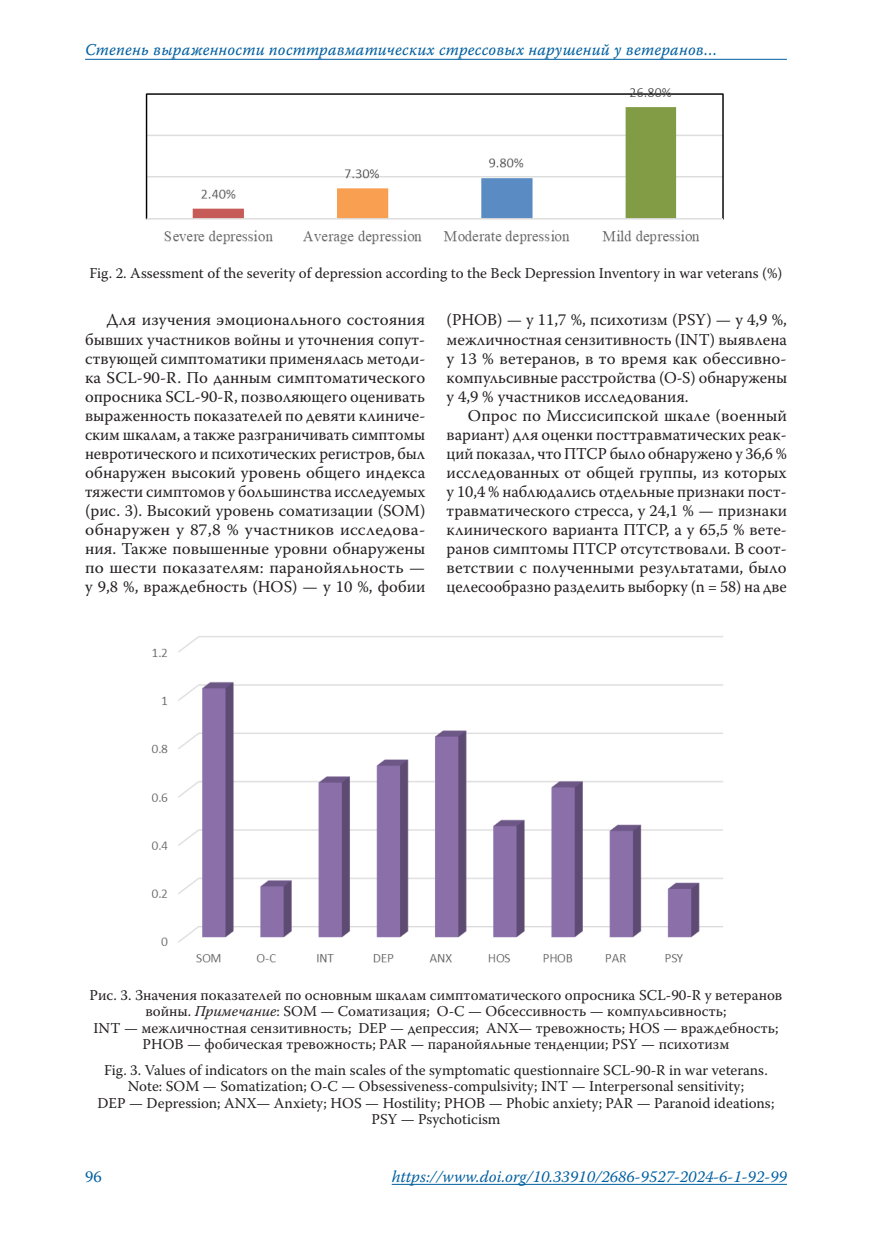
<style>
.page{position:relative;width:872px;height:1234px;background:#fff}
.page>*{position:absolute;margin:0;border:0;box-sizing:border-box;transform-origin:0 0}
.Body{font:16.5px/19px "Warnock Pro";color:#231f20;text-align:justify}
.t1{font:16.5px "Warnock Pro It Capt";letter-spacing:.01em;color:#005fa0;scale:.95 1}
.t2{font:italic 16.5px "Warnock Pro";color:#005fa0}
.t3{font:16.5px "Warnock Pro";color:#005fa0}
.RIS{font:15px/16.5px "Warnock Pro";color:#231f20;text-align:center}
.s1{font-style:italic}
</style>
<div class="page">
<hr style="left:392px;top:1183px;width:395px;height:1px;background:#005fa0">
<hr style="left:85px;top:59px;width:702px;height:1px;background:#005fa0">
<img style="left:145px;top:88px;width:579px;height:157px">
<img style="left:151px;top:636px;width:572px;height:327px">
<p class="t1" style="left:85px;top:39px;width:667px">Степень выраженности посттравматических стрессовых нарушений у ветеранов…</p>
<p class="RIS" style="left:89px;top:264px;width:694px">Fig. 2. Assessment of the severity of depression according to the Beck Depression Inventory in war veterans (%)</p>
<p class="Body" style="left:85px;top:310px;width:342px;text-indent:21px">Для изучения эмоционального состояния бывших участников войны и уточнения сопут&shy;ствующей симптоматики применялась методи&shy;ка SCL-90-R. По данным симптоматического опросника SCL-90-R, позволяющего оценивать выраженность показателей по девяти клиниче&shy;ским шкалам, а также разграничивать симптомы невротического и психотических регистров, был обнаружен высокий уровень общего индекса тяжести симптомов у большинства исследуемых (рис. 3). Высокий уровень соматизации (SOM) обнаружен у 87,8 % участников исследова&shy;ния. Также повышенные уровни обнаружены по шести показателям: паранойяльность — у 9,8 %, враждебность (HOS) — у 10 %, фобии</p>
<p class="Body" style="left:446px;top:310px;width:342px">(PHOB) — у 11,7 %, психотизм (PSY) — у 4,9 %, межличностная сензитивность (INT) выявлена у 13 % ветеранов, в то время как обессивно&shy;компульсивные расстройства (O-S) обнаружены у 4,9 % участников исследования.</p>
<p class="Body" style="left:446px;top:405px;width:342px;text-indent:21px">Опрос по Миссисипской шкале (военный вариант) для оценки посттравматических реак&shy;ций показал, что ПТСР было обнаружено у 36,6 % исследованных от общей группы, из которых у 10,4 % наблюдались отдельные признаки пост&shy;травматического стресса, у 24,1 % — признаки клинического варианта ПТСР, а у 65,5 % вете&shy;ранов симптомы ПТСР отсутствовали. В соот&shy;ветствии с полученными результатами, было целесообразно разделить выборку (n = 58) на две</p>
<p class="RIS" style="left:90px;top:985px;width:694px">Рис. 3. Значения показателей по основным шкалам симптоматического опросника SCL-90-R у ветеранов войны. <span class="s1">Примечание</span>: SOM — Соматизация; О-С — Обсессивность — компульсивность;<br>INT — межличностная сензитивность; DEP — депрессия; ANX— тревожность; HOS — враждебность; PHOB — фобическая тревожность; PAR — паранойяльные тенденции; PSY — психотизм</p>
<p class="RIS" style="left:98px;top:1060px;width:678px">Fig. 3. Values of indicators on the main scales of the symptomatic questionnaire SCL-90-R in war veterans.<br>Note: SOM — Somatization; O-C — Obsessiveness-compulsivity; INT — Interpersonal sensitivity;<br>DEP — Depression; ANX— Anxiety; HOS — Hostility; PHOB — Phobic anxiety; PAR — Paranoid ideations; PSY — Psychoticism</p>
<p class="t3" style="left:85px;top:1166px;width:18px">96</p>
<p class="t2" style="left:392px;top:1166px;width:397px">https://www.doi.org/10.33910/2686-9527-2024-6-1-92-99</p>
</div>
